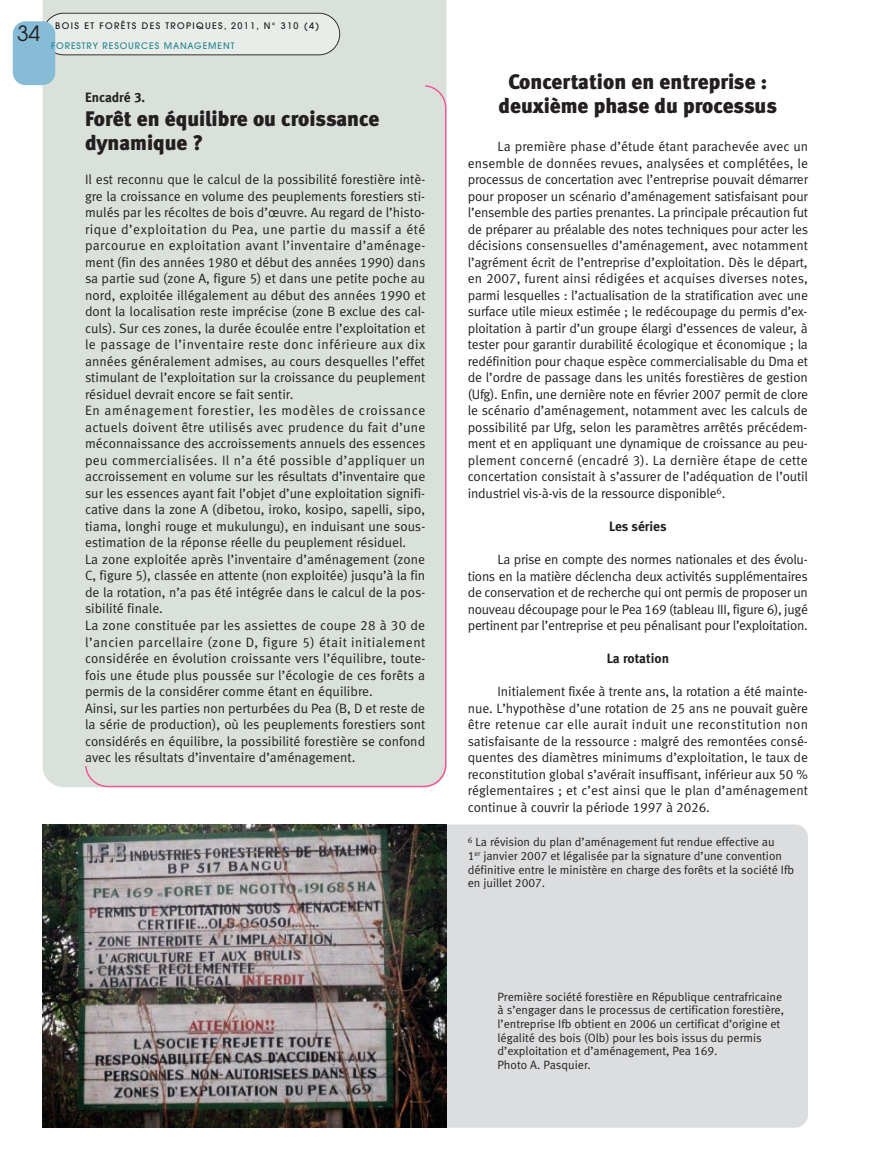
<style>
.page{position:relative;width:893px;height:1149px;background:#fff}
.page>*{position:absolute;margin:0;border:0;box-sizing:border-box;transform-origin:0 0}
.t1{font:21px/24px "Meta Black LF";color:#231f20;text-align:center}
.t2{font:21px "Avant Garde";color:#231f20}
.t3{font:13.5px/16.5px "Meta Normal LF";color:#231f20;text-align:justify}
.t4{font:13.5px "Meta Bold LF";color:#231f20}
.t5{font:12px/13.5px "Meta Normal LF";color:#231f20}
.t6{font:500 9px "Avant Garde";letter-spacing:.15em;color:#231f20}
.t7{font:500 9px "Avant Garde";letter-spacing:.1em;color:#2c8993}
</style>
<div class="page">
<div style="left:43px;top:824px;width:765px;height:303px;background:#dcdddf;border-radius:13px"></div>
<div style="left:43px;top:0;width:403px;height:787px;background:#dae1db"></div>
<div style="left:85px;top:85px;width:361px;height:702px;background:#dae1db"></div>
<div style="left:64px;top:0;width:362px;height:765px;background:#dae1db"></div>
<svg style="left:43px;top:13px;width:297px;height:42px;background:#e0e5e1"></svg>
<div style="left:13px;top:21px;width:42px;height:64px;background:#86bcd6;border-radius:13px"></div>
<img style="left:43px;top:824px;width:403px;height:303px">
<h1 class="t2" style="left:17px;top:26px;width:25px">34</h1>
<p class="t6" style="left:55px;top:23px;width:265px">BOIS ET FORÊTS DES TROPIQUES, 2011, N° 310 (4)</p>
<p class="t7" style="left:51px;top:42px;width:185px">FORESTRY RESOURCES MANAGEMENT</p>
<p class="t4" style="left:85px;top:92px;width:62px">Encadré 3.</p>
<h1 class="t1" style="left:85px;top:108px;width:296px;text-align:left">Forêt en équilibre ou croissance dynamique ?</h1>
<p class="t3" style="left:85px;top:172px;width:342px;text-align:left">Il est reconnu que le calcul de la possibilité forestière intè&shy;gre la croissance en volume des peuplements forestiers sti&shy;mulés par les récoltes de bois d’œuvre. Au regard de l’histo&shy;rique d’exploitation du Pea, une partie du massif a été parcourue en exploitation avant l’inventaire d’aménage&shy;ment (fin des années 1980 et début des années 1990) dans sa partie sud (zone A, figure 5) et dans une petite poche au nord, exploitée illégalement au début des années 1990 et dont la localisation reste imprécise (zone B exclue des cal&shy;culs). Sur ces zones, la durée écoulée entre l’exploitation et le passage de l’inventaire reste donc inférieure aux dix années généralement admises, au cours desquelles l’effet stimulant de l’exploitation sur la croissance du peuplement résiduel devrait encore se fait sentir.<br>En aménagement forestier, les modèles de croissance actuels doivent être utilisés avec prudence du fait d’une méconnaissance des accroissements annuels des essences peu commercialisées. Il n’a été possible d’appliquer un accroissement en volume sur les résultats d’inventaire que sur les essences ayant fait l’objet d’une exploitation signifi&shy;cative dans la zone A (dibetou, iroko, kosipo, sapelli, sipo, tiama, longhi rouge et mukulungu), en induisant une sous&shy;estimation de la réponse réelle du peuplement résiduel.<br>La zone exploitée après l’inventaire d’aménagement (zone C, figure 5), classée en attente (non exploitée) jusqu’à la fin de la rotation, n’a pas été intégrée dans le calcul de la pos&shy;sibilité finale.<br>La zone constituée par les assiettes de coupe 28 à 30 de l’ancien parcellaire (zone D, figure 5) était initialement considérée en évolution croissante vers l’équilibre, toute&shy;fois une étude plus poussée sur l’écologie de ces forêts a permis de la considérer comme étant en équilibre.<br>Ainsi, sur les parties non perturbées du Pea (B, D et reste de la série de production), où les peuplements forestiers sont considérés en équilibre, la possibilité forestière se confond avec les résultats d’inventaire d’aménagement.</p>
<h1 class="t1" style="left:499px;top:71px;width:280px">Concertation en entreprise : deuxième phase du processus</h1>
<p class="t3" style="left:468px;top:139px;width:342px;text-indent:30px">La première phase d’étude étant parachevée avec un ensemble de données revues, analysées et complétées, le processus de concertation avec l’entreprise pouvait démarrer pour proposer un scénario d’aménagement satisfaisant pour l’ensemble des parties prenantes. La principale précaution fut de préparer au préalable des notes techniques pour acter les décisions consensuelles d’aménagement, avec notamment l’agrément écrit de l’entreprise d’exploitation. Dès le départ, en 2007, furent ainsi rédigées et acquises diverses notes, parmi lesquelles : l’actualisation de la stratification avec une surface utile mieux estimée ; le redécoupage du permis d’ex&shy;ploitation à partir d’un groupe élargi d’essences de valeur, à tester pour garantir durabilité écologique et économique ; la redéfinition pour chaque espèce commercialisable du Dma et de l’ordre de passage dans les unités forestières de gestion (Ufg). Enfin, une dernière note en février 2007 permit de clore le scénario d’aménagement, notamment avec les calculs de possibilité par Ufg, selon les paramètres arrêtés précédem&shy;ment et en appliquant une dynamique de croissance au peu&shy;plement concerné (encadré 3). La dernière étape de cette concertation consistait à s’assurer de l’adéquation de l’outil industriel vis-à-vis de la ressource disponible<sup>6</sup>.</p>
<p class="t4" style="left:609px;top:521px;width:59px">Les séries</p>
<p class="t3" style="left:468px;top:552px;width:342px;text-indent:30px">La prise en compte des normes nationales et des évolu&shy;tions en la matière déclencha deux activités supplémentaires de conservation et de recherche qui ont permis de proposer un nouveau découpage pour le Pea 169 (tableau III, figure 6), jugé pertinent par l’entreprise et peu pénalisant pour l’exploitation.</p>
<p class="t4" style="left:607px;top:653px;width:64px">La rotation</p>
<p class="t3" style="left:468px;top:684px;width:342px;text-indent:30px">Initialement fixée à trente ans, la rotation a été mainte&shy;nue. L’hypothèse d’une rotation de 25 ans ne pouvait guère être retenue car elle aurait induit une reconstitution non satisfaisante de la ressource : malgré des remontées consé&shy;quentes des diamètres minimums d’exploitation, le taux de reconstitution global s’avérait insuffisant, inférieur aux 50 % réglementaires ; et c’est ainsi que le plan d’aménagement continue à couvrir la période 1997 à 2026.</p>
<p class="t5" style="left:468px;top:836px;width:328px"><sup>6</sup> La révision du plan d’aménagement fut rendue effective au<br>1<sup>er</sup> janvier 2007 et légalisée par la signature d’une convention définitive entre le ministère en charge des forêts et la société Ifb en juillet 2007.</p>
<p class="t5" style="left:497px;top:990px;width:288px">Première société forestière en République centrafricaine à s’engager dans le processus de certification forestière, l’entreprise Ifb obtient en 2006 un certificat d’origine et légalité des bois (Olb) pour les bois issus du permis d’exploitation et d’aménagement, Pea 169.<br>Photo A. Pasquier.</p>
</div>
